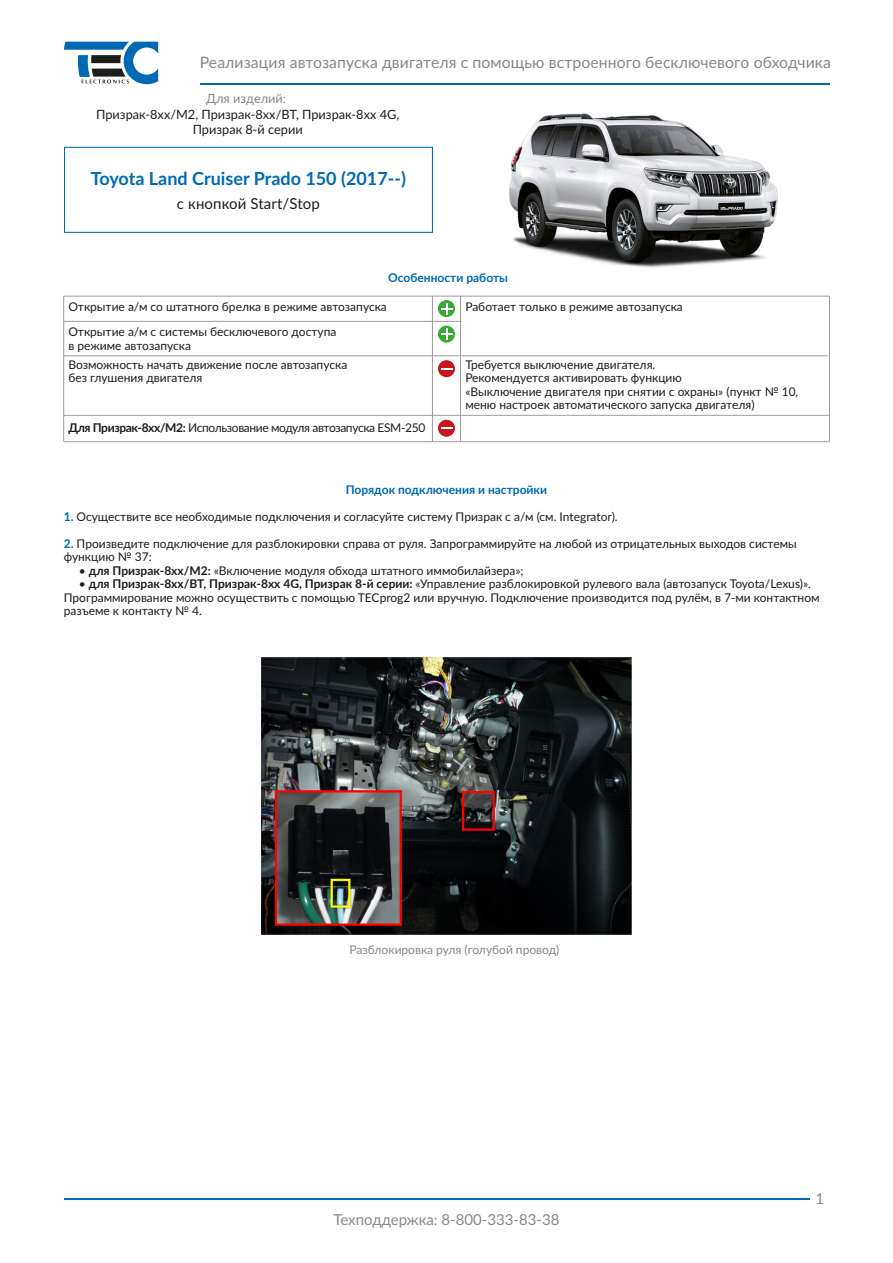
<style>
.page{position:relative;width:893px;height:1263px;background:#fff}
.page>*{position:absolute;margin:0;border:0;box-sizing:border-box;transform-origin:0 0}
.t1{font:700 18px "Lato";color:#0069b4}
.t2{font:15.75px "Lato";letter-spacing:.005em;color:#878787}
.t3{font:15px "Lato";color:#878787}
.t4{font:15px "Lato";letter-spacing:.005em;color:#1d1d1b}
.t5{font:12.75px/15.3px "Lato";color:#1d1d1b;text-align:center}
.t6{font:12.75px "Lato";color:#878787}
.t7{font:12px/13.5px "Lato";color:#1d1d1b}
.t8{font:12px "Lato";letter-spacing:-.03em;color:#1d1d1b}
.t9{font:700 12px "Lato";color:#0069b4}
.t10{font:12px "Lato";color:#878787}
.s1{font-weight:700}
.s2{font-weight:700;color:#0069b3}
</style>
<div class="page">
<svg style="left:64px;top:42px;width:94px;height:42px"></svg>
<hr style="left:200px;top:83px;width:629px;height:1px;background:#0069b3">
<hr style="left:64px;top:1198px;width:745px;height:1px;background:#0069b3">
<div style="left:64px;top:147px;width:369px;height:86px;border:1px solid #0069b4"></div>
<svg style="left:438px;top:300px;width:17px;height:17px"></svg>
<svg style="left:441px;top:303px;width:11px;height:11px"></svg>
<hr style="left:64px;top:296px;width:765px;height:1px;background:#9d9d9c">
<hr style="left:64px;top:355px;width:764px;height:1px;background:#9d9d9c">
<hr style="left:64px;top:415px;width:765px;height:1px;background:#9d9d9c">
<hr style="left:63px;top:296px;width:1px;height:146px;background:#9d9d9c">
<hr style="left:432px;top:296px;width:1px;height:146px;background:#9d9d9c">
<hr style="left:460px;top:296px;width:1px;height:146px;background:#9d9d9c">
<hr style="left:829px;top:296px;width:1px;height:146px;background:#9d9d9c">
<hr style="left:64px;top:441px;width:765px;height:1px;background:#9d9d9c">
<hr style="left:64px;top:321px;width:398px;height:1px;background:#9d9d9c">
<svg style="left:438px;top:326px;width:17px;height:17px"></svg>
<svg style="left:441px;top:328px;width:11px;height:12px"></svg>
<div style="left:438px;top:360px;width:17px;height:17px;background:#c5161e;border-radius:50%"></div>
<svg style="left:441px;top:368px;width:11px;height:2px"></svg>
<div style="left:438px;top:420px;width:17px;height:17px;background:#c5161e;border-radius:50%"></div>
<svg style="left:441px;top:427px;width:11px;height:2px"></svg>
<img style="left:262px;top:658px;width:369px;height:277px">
<img style="left:509px;top:113px;width:269px;height:155px">
<h2 class="t2" style="left:200px;top:51px;width:633px">Реализация автозапуска двигателя с помощью встроенного бесключевого обходчика</h2>
<p class="t6" style="left:206px;top:90px;width:81px">Для изделий:</p>
<p class="t5" style="left:96px;top:106px;width:305px">Призрак-8xx/М2, Призрак-8xx/BT, Призрак-8xx 4G,<br>Призрак 8-й серии</p>
<h1 class="t1" style="left:91px;top:165px;width:317px">Toyota Land Cruiser Prado 150 (2017--)</h1>
<p class="t4" style="left:177px;top:193px;width:144px">с кнопкой Start/Stop</p>
<p class="t9" style="left:388px;top:269px;width:121px">Особенности работы</p>
<p class="t7" style="left:68px;top:299px;width:320px">Открытие а/м со штатного брелка в режиме автозапуска</p>
<p class="t7" style="left:68px;top:325px;width:270px">Открытие а/м с системы бесключевого доступа в режиме автозапуска</p>
<p class="t7" style="left:68px;top:357px;width:280px">Возможность начать движение после автозапуска без глушения двигателя</p>
<p class="t8" style="left:68px;top:419px;width:358px"><span class="s1">Для Призрак-8хх/М2:</span> Использование модуля автозапуска ESM-250</p>
<p class="t7" style="left:465px;top:299px;width:219px">Работает только в режиме автозапуска</p>
<p class="t7" style="left:465px;top:357px;width:334px">Требуется выключение двигателя.<br>Рекомендуется активировать функцию<br>«Выключение двигателя при снятии с охраны» (пункт № 10, меню настроек автоматического запуска двигателя)</p>
<p class="t9" style="left:346px;top:480px;width:203px">Порядок подключения и настройки</p>
<p class="t7" style="left:64px;top:509px;width:555px"><span class="s2">1.</span> Осуществите все необходимые подключения и согласуйте систему Призрак с а/м (см. Integrator).</p>
<p class="t7" style="left:64px;top:536px;width:735px"><span class="s2">2.</span> Произведите подключение для разблокировки справа от руля. Запрограммируйте на любой из отрицательных выходов системы функцию № 37:</p>
<p class="t7" style="left:79px;top:563px;width:446px">• <span class="s1">для Призрак-8хх/М2:</span> «Включение модуля обхода штатного иммобилайзера»;</p>
<p class="t7" style="left:64px;top:576px;width:757px;text-indent:15px">• <span class="s1">для Призрак-8xx/BT, Призрак-8xx 4G, Призрак 8-й серии:</span> «Управление разблокировкой рулевого вала (автозапуск Toyota/Lexus)».<br>Программирование можно осуществить с помощью TECprog2 или вручную. Подключение производится под рулём, в 7-ми контактном разъеме к контакту № 4.</p>
<p class="t10" style="left:349px;top:941px;width:211px">Разблокировка руля (голубой провод)</p>
<p class="t3" style="left:333px;top:1208px;width:228px">Техподдержка: 8-800-333-83-38</p>
<p class="t3" style="left:816px;top:1188px;width:10px">1</p>
</div>
